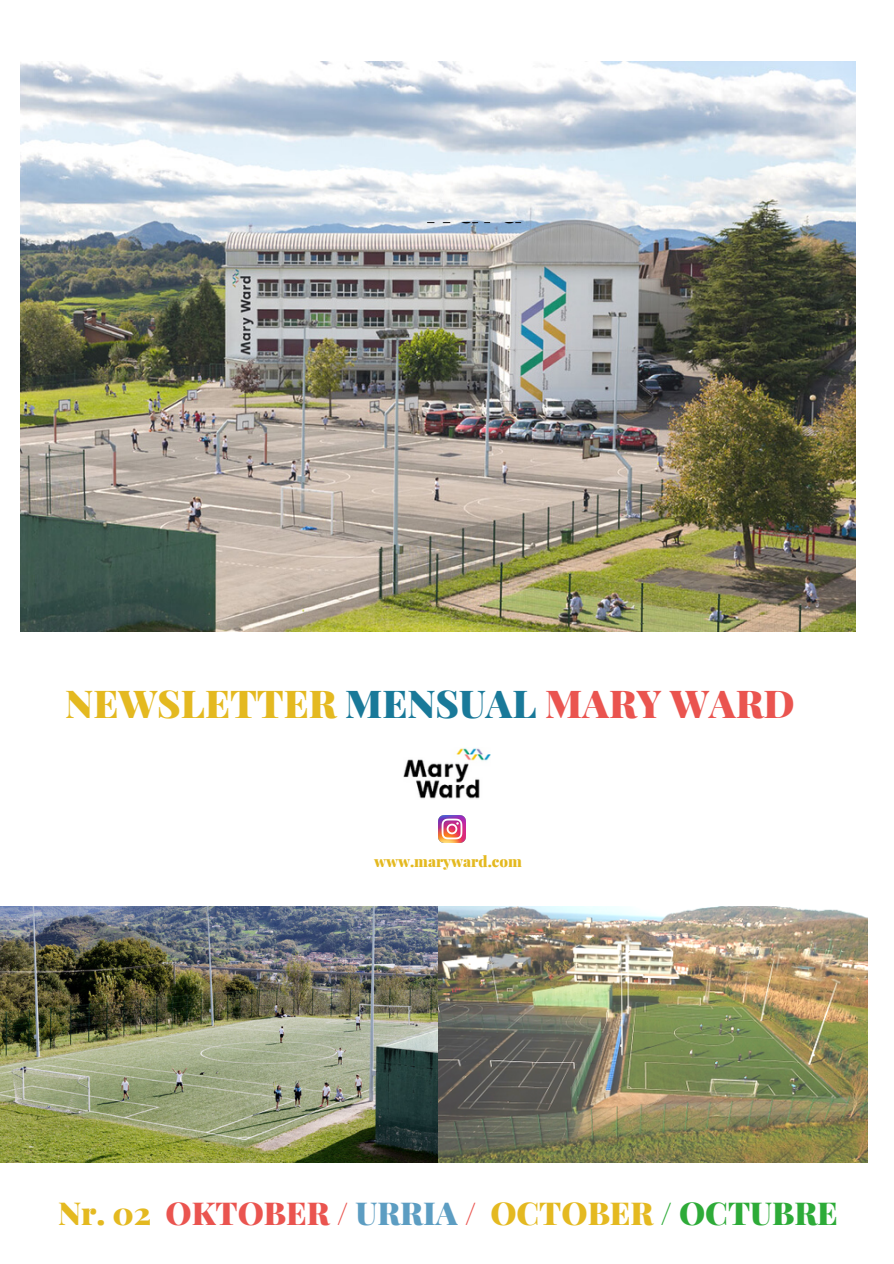
<style>
.page{position:relative;width:894px;height:1264px;background:#fff}
.page>*{position:absolute;margin:0;border:0;box-sizing:border-box;transform-origin:0 0}
.t1{font:900 38.55px "Playfair Display";color:#e4b920}
.t2{font:900 31.65px "Playfair Display";color:#e4b920}
.t3{font:900 15px "Playfair Display";color:#e4b920}
.s1{color:#197999}
.s2{color:#ea544f}
.s3{color:#5c9dc2}
.s4{color:#2dab38}
</style>
<div class="page">
<img style="left:21px;top:62px;width:834px;height:570px">
<img style="left:0;top:906px;width:867px;height:256px">
<img style="left:438px;top:815px;width:27px;height:27px">
<img style="left:382px;top:222px;width:175px;height:23px">
<img style="left:403px;top:748px;width:87px;height:51px">
<p class="t1" style="left:65px;top:676px;width:730px">NEWSLETTER <span class="s1">MENSUAL</span> <span class="s2">MARY WARD</span></p>
<p class="t3" style="left:374px;top:851px;width:149px">www.maryward.com</p>
<p class="t2" style="left:58px;top:1190px;width:781px">Nr. 02 <span class="s2">OKTOBER /</span> <span class="s3">URRIA</span> <span class="s2">/</span> OCTOBER <span class="s4">/ OCTUBRE</span></p>
</div>
